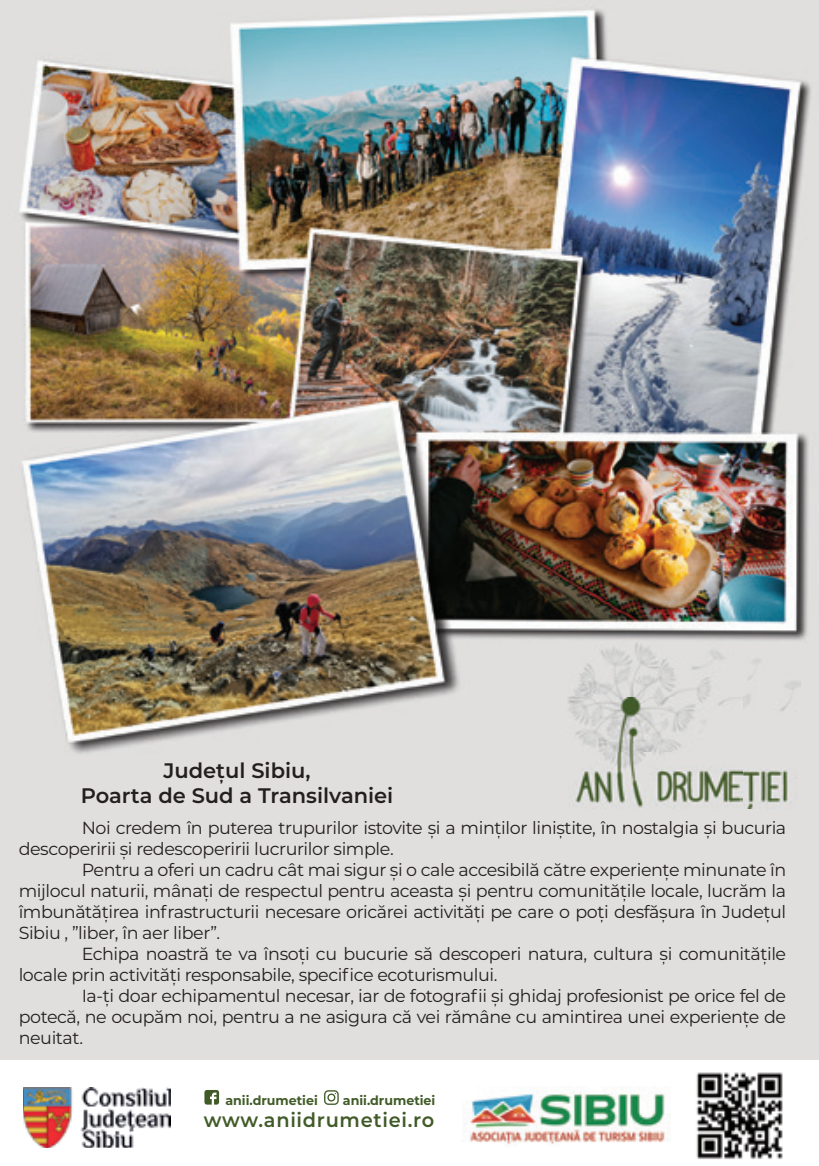
<style>
.page{position:relative;width:819px;height:1166px;background:#fff}
.page>*{position:absolute;margin:0;border:0;box-sizing:border-box;transform-origin:0 0}
.t1{font:600 21px/25.2px "Montserrat";color:#231f20;text-align:center}
.t2{font:600 19.78px "Montserrat";letter-spacing:.035em;color:#415b28}
.t3{font:17.5px/21px "Montserrat";letter-spacing:-.025em;color:#231f20}
.t4{font:700 12.95px "Montserrat";color:#415b28}
</style>
<div class="page">
<img style="left:0;top:0;width:819px;height:1060px">
<img style="left:567px;top:642px;width:233px;height:166px">
<img style="left:696px;top:1072px;width:87px;height:87px">
<img style="left:23px;top:1088px;width:147px;height:59px">
<img style="left:464px;top:1088px;width:205px;height:56px">
<svg style="left:324px;top:1090px;width:15px;height:15px"></svg>
<svg style="left:204px;top:1090px;width:15px;height:14px"></svg>
<p class="t1" style="left:81px;top:757px;width:314px">Județul Sibiu,<br>Poarta de Sud a Transilvaniei</p>
<p class="t3" style="left:19px;top:816px;width:769px;text-indent:63px">Noi credem în puterea trupurilor istovite și a minților liniștite, în nostalgia și bucuria descoperirii și redescoperirii lucrurilor simple.</p>
<p class="t3" style="left:19px;top:858px;width:769px;text-align:justify;text-indent:63px">Pentru a oferi un cadru cât mai sigur și o cale accesibilă către experiențe minunate în mijlocul naturii, mânați de respectul pentru aceasta și pentru comunitățile locale, lucrăm la îmbunătățirea infrastructurii necesare oricărei activități pe care o poți desfășura în Județul Sibiu , ”liber, în aer liber”.</p>
<p class="t3" style="left:19px;top:942px;width:769px;text-indent:63px">Echipa noastră te va însoți cu bucurie să descoperi natura, cultura și comunitățile locale prin activități responsabile, specifice ecoturismului.</p>
<p class="t3" style="left:19px;top:984px;width:769px;text-align:justify;text-indent:63px">Ia-ți doar echipamentul necesar, iar de fotografii și ghidaj profesionist pe orice fel de potecă, ne ocupăm noi, pentru a ne asigura că vei rămâne cu amintirea unei experiențe de neuitat.</p>
<p class="t4" style="left:225px;top:1090px;width:94px">anii.drumetiei</p>
<p class="t4" style="left:343px;top:1090px;width:94px">anii.drumetiei</p>
<p class="t2" style="left:204px;top:1106px;width:232px">www.aniidrumetiei.ro</p>
</div>
